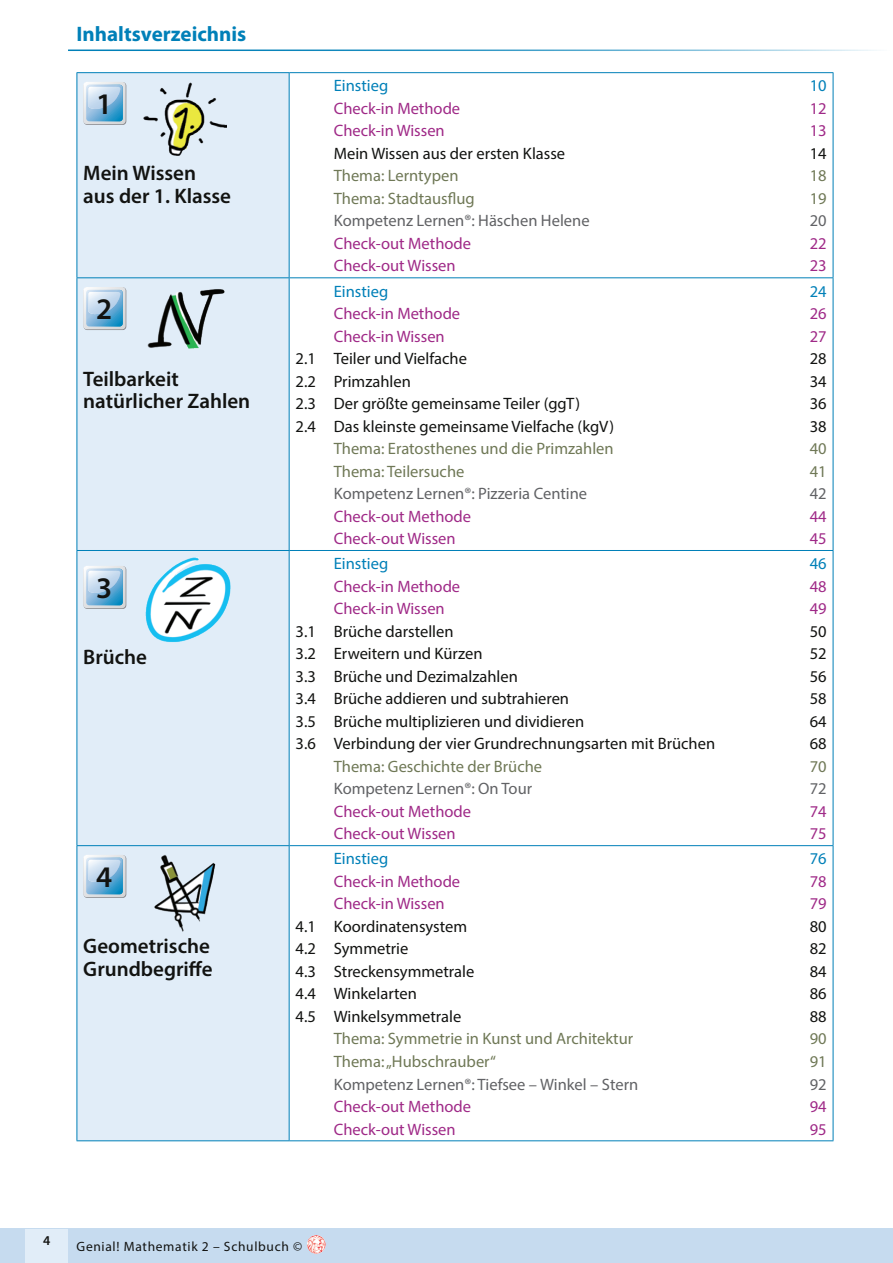
<style>
.page{position:relative;width:893px;height:1263px;background:#fff}
.page>*{position:absolute;margin:0;border:0;box-sizing:border-box;transform-origin:0 0}
.t1{font:600 30px "Myriad Pro";color:#121311}
.t2{font:600 21px/22.5px "Myriad Pro";color:#121311}
.t3{font:700 21px "Myriad Pro";color:#0080b8}
.t4{font:16.5px "Myriad Pro";color:#121311}
.t5{font:16.5px "Myriad Pro";color:#9f2987}
.t6{font:16.5px "Myriad Pro";color:#6f7856}
.t7{font:16.5px "Myriad Pro";color:#616265}
.t8{font:16.5px "Myriad Pro";color:#0080b8}
.t9{font:13.5px "Myriad Pro";letter-spacing:.05em;color:#121311}
.t10{font:600 13.5px "Myriad Pro";color:#121311}
</style>
<div class="page">
<div style="left:0;top:1229px;width:893px;height:34px;background:#c6dbef"></div>
<img style="left:307px;top:1235px;width:19px;height:19px;border-radius:9px">
<div style="left:26px;top:1229px;width:42px;height:34px;background:#e1edf8"></div>
<div style="left:78px;top:73px;width:211px;height:1067px;background:#e1edf8"></div>
<hr style="left:77px;top:72px;width:212px;height:1px;background:#0080b8">
<hr style="left:77px;top:73px;width:1px;height:204px;background:#0080b8">
<hr style="left:289px;top:72px;width:544px;height:1px;background:#0080b8">
<hr style="left:289px;top:73px;width:1px;height:204px;background:#0080b8">
<hr style="left:833px;top:73px;width:1px;height:204px;background:#0080b8">
<hr style="left:77px;top:277px;width:212px;height:1px;background:#0080b8">
<hr style="left:77px;top:278px;width:1px;height:272px;background:#0080b8">
<hr style="left:289px;top:277px;width:544px;height:1px;background:#0080b8">
<hr style="left:289px;top:278px;width:1px;height:272px;background:#0080b8">
<hr style="left:833px;top:278px;width:1px;height:272px;background:#0080b8">
<hr style="left:77px;top:550px;width:212px;height:1px;background:#0080b8">
<hr style="left:77px;top:551px;width:1px;height:294px;background:#0080b8">
<hr style="left:289px;top:550px;width:544px;height:1px;background:#0080b8">
<hr style="left:289px;top:551px;width:1px;height:294px;background:#0080b8">
<hr style="left:833px;top:551px;width:1px;height:294px;background:#0080b8">
<hr style="left:77px;top:845px;width:212px;height:1px;background:#0080b8">
<hr style="left:77px;top:846px;width:1px;height:294px;background:#0080b8">
<hr style="left:289px;top:845px;width:544px;height:1px;background:#0080b8">
<hr style="left:289px;top:846px;width:1px;height:294px;background:#0080b8">
<hr style="left:833px;top:846px;width:1px;height:294px;background:#0080b8">
<hr style="left:77px;top:1140px;width:212px;height:1px;background:#0080b8">
<hr style="left:289px;top:1140px;width:544px;height:1px;background:#0080b8">
<div style="left:84px;top:82px;width:42px;height:43px;background:#9b9da2;border-radius:4px"></div>
<svg style="left:83px;top:82px;width:43px;height:42px;background:#a6cae1"></svg>
<img style="left:144px;top:82px;width:83px;height:74px">
<div style="left:84px;top:287px;width:42px;height:43px;background:#a1a2a6;border-radius:4px"></div>
<svg style="left:83px;top:287px;width:43px;height:42px;background:#a6cae1"></svg>
<img style="left:144px;top:284px;width:83px;height:81px">
<div style="left:84px;top:566px;width:42px;height:43px;background:#9a9da1;border-radius:4px"></div>
<svg style="left:83px;top:566px;width:43px;height:42px;background:#a6cae1"></svg>
<img style="left:144px;top:557px;width:94px;height:86px">
<div style="left:84px;top:855px;width:42px;height:43px;background:#9a9da1;border-radius:4px"></div>
<svg style="left:83px;top:855px;width:43px;height:42px;background:#a6cae1"></svg>
<img style="left:144px;top:852px;width:83px;height:80px">
<hr style="left:68px;top:50px;width:825px;height:1px;background:#0080b8">
<p class="t3" style="left:77px;top:20px;width:171px">Inhaltsverzeichnis</p>
<h1 class="t1" style="left:96px;top:85px;width:18px">1</h1>
<p class="t2" style="left:83px;top:162px;width:149px">Mein Wissen aus der 1. Klasse</p>
<h1 class="t1" style="left:96px;top:290px;width:18px">2</h1>
<p class="t2" style="left:83px;top:367px;width:169px">Teilbarkeit natürlicher Zahlen</p>
<h1 class="t1" style="left:96px;top:569px;width:18px">3</h1>
<p class="t2" style="left:83px;top:645px;width:65px">Brüche</p>
<h1 class="t1" style="left:96px;top:858px;width:18px">4</h1>
<p class="t2" style="left:83px;top:934px;width:131px">Geometrische<br>Grundbegriffe</p>
<p class="t8" style="left:334px;top:76px;width:56px">Einstieg</p>
<p class="t8" style="left:810px;top:76px;width:18px">10</p>
<p class="t5" style="left:334px;top:98px;width:128px">Check-in Methode</p>
<p class="t5" style="left:810px;top:98px;width:18px">12</p>
<p class="t5" style="left:334px;top:121px;width:112px">Check-in Wissen</p>
<p class="t5" style="left:810px;top:121px;width:18px">13</p>
<p class="t4" style="left:334px;top:143px;width:233px">Mein Wissen aus der ersten Klasse</p>
<p class="t4" style="left:810px;top:143px;width:18px">14</p>
<p class="t6" style="left:334px;top:166px;width:126px">Thema: Lerntypen</p>
<p class="t6" style="left:810px;top:166px;width:18px">18</p>
<p class="t6" style="left:334px;top:188px;width:142px">Thema: Stadtausflug</p>
<p class="t6" style="left:810px;top:188px;width:18px">19</p>
<p class="t7" style="left:334px;top:211px;width:257px">Kompetenz Lernen®: Häschen Helene</p>
<p class="t7" style="left:810px;top:211px;width:18px">20</p>
<p class="t5" style="left:334px;top:233px;width:139px">Check-out Methode</p>
<p class="t5" style="left:810px;top:233px;width:18px">22</p>
<p class="t5" style="left:334px;top:256px;width:123px">Check-out Wissen</p>
<p class="t5" style="left:810px;top:256px;width:18px">23</p>
<p class="t8" style="left:334px;top:281px;width:56px">Einstieg</p>
<p class="t8" style="left:810px;top:281px;width:18px">24</p>
<p class="t5" style="left:334px;top:303px;width:128px">Check-in Methode</p>
<p class="t5" style="left:810px;top:303px;width:18px">26</p>
<p class="t5" style="left:334px;top:326px;width:112px">Check-in Wissen</p>
<p class="t5" style="left:810px;top:326px;width:18px">27</p>
<p class="t4" style="left:296px;top:348px;width:173px">2.1 Teiler und Vielfache</p>
<p class="t4" style="left:810px;top:348px;width:18px">28</p>
<p class="t4" style="left:296px;top:371px;width:117px">2.2 Primzahlen</p>
<p class="t4" style="left:810px;top:371px;width:18px">34</p>
<p class="t4" style="left:296px;top:393px;width:286px">2.3 Der größte gemeinsame Teiler (ggT)</p>
<p class="t4" style="left:810px;top:393px;width:18px">36</p>
<p class="t4" style="left:296px;top:416px;width:320px">2.4 Das kleinste gemeinsame Vielfache (kgV)</p>
<p class="t4" style="left:810px;top:416px;width:18px">38</p>
<p class="t6" style="left:334px;top:438px;width:281px">Thema: Eratosthenes und die Primzahlen</p>
<p class="t6" style="left:810px;top:438px;width:18px">40</p>
<p class="t6" style="left:334px;top:461px;width:132px">Thema: Teilersuche</p>
<p class="t6" style="left:810px;top:461px;width:18px">41</p>
<p class="t7" style="left:334px;top:483px;width:255px">Kompetenz Lernen®: Pizzeria Centine</p>
<p class="t7" style="left:810px;top:483px;width:18px">42</p>
<p class="t5" style="left:334px;top:506px;width:139px">Check-out Methode</p>
<p class="t5" style="left:810px;top:506px;width:18px">44</p>
<p class="t5" style="left:334px;top:528px;width:123px">Check-out Wissen</p>
<p class="t5" style="left:810px;top:528px;width:18px">45</p>
<p class="t8" style="left:334px;top:553px;width:56px">Einstieg</p>
<p class="t8" style="left:810px;top:553px;width:18px">46</p>
<p class="t5" style="left:334px;top:576px;width:128px">Check-in Methode</p>
<p class="t5" style="left:810px;top:576px;width:18px">48</p>
<p class="t5" style="left:334px;top:598px;width:112px">Check-in Wissen</p>
<p class="t5" style="left:810px;top:598px;width:18px">49</p>
<p class="t4" style="left:296px;top:621px;width:160px">3.1 Brüche darstellen</p>
<p class="t4" style="left:810px;top:621px;width:18px">50</p>
<p class="t4" style="left:296px;top:643px;width:188px">3.2 Erweitern und Kürzen</p>
<p class="t4" style="left:810px;top:643px;width:18px">52</p>
<p class="t4" style="left:296px;top:666px;width:224px">3.3 Brüche und Dezimalzahlen</p>
<p class="t4" style="left:810px;top:666px;width:18px">56</p>
<p class="t4" style="left:296px;top:689px;width:275px">3.4 Brüche addieren und subtrahieren</p>
<p class="t4" style="left:810px;top:689px;width:18px">58</p>
<p class="t4" style="left:296px;top:711px;width:290px">3.5 Brüche multiplizieren und dividieren</p>
<p class="t4" style="left:810px;top:711px;width:18px">64</p>
<p class="t4" style="left:296px;top:734px;width:421px">3.6 Verbindung der vier Grundrechnungsarten mit Brüchen</p>
<p class="t4" style="left:810px;top:734px;width:18px">68</p>
<p class="t6" style="left:334px;top:756px;width:210px">Thema: Geschichte der Brüche</p>
<p class="t6" style="left:810px;top:756px;width:18px">70</p>
<p class="t7" style="left:334px;top:779px;width:200px">Kompetenz Lernen®: On Tour</p>
<p class="t7" style="left:810px;top:779px;width:18px">72</p>
<p class="t5" style="left:334px;top:801px;width:139px">Check-out Methode</p>
<p class="t5" style="left:810px;top:801px;width:18px">74</p>
<p class="t5" style="left:334px;top:824px;width:123px">Check-out Wissen</p>
<p class="t5" style="left:810px;top:824px;width:18px">75</p>
<p class="t8" style="left:334px;top:849px;width:56px">Einstieg</p>
<p class="t8" style="left:810px;top:849px;width:18px">76</p>
<p class="t5" style="left:334px;top:871px;width:128px">Check-in Methode</p>
<p class="t5" style="left:810px;top:871px;width:18px">78</p>
<p class="t5" style="left:334px;top:894px;width:112px">Check-in Wissen</p>
<p class="t5" style="left:810px;top:894px;width:18px">79</p>
<p class="t4" style="left:296px;top:916px;width:173px">4.1 Koordinatensystem</p>
<p class="t4" style="left:810px;top:916px;width:18px">80</p>
<p class="t4" style="left:296px;top:939px;width:114px">4.2 Symmetrie</p>
<p class="t4" style="left:810px;top:939px;width:18px">82</p>
<p class="t4" style="left:296px;top:961px;width:180px">4.3 Streckensymmetrale</p>
<p class="t4" style="left:810px;top:961px;width:18px">84</p>
<p class="t4" style="left:296px;top:984px;width:123px">4.4 Winkelarten</p>
<p class="t4" style="left:810px;top:984px;width:18px">86</p>
<p class="t4" style="left:296px;top:1006px;width:167px">4.5 Winkelsymmetrale</p>
<p class="t4" style="left:810px;top:1006px;width:18px">88</p>
<p class="t6" style="left:334px;top:1029px;width:301px">Thema: Symmetrie in Kunst und Architektur</p>
<p class="t6" style="left:810px;top:1029px;width:18px">90</p>
<p class="t6" style="left:334px;top:1051px;width:164px">Thema: „Hubschrauber“</p>
<p class="t6" style="left:810px;top:1051px;width:18px">91</p>
<p class="t7" style="left:334px;top:1074px;width:306px">Kompetenz Lernen®: Tiefsee – Winkel – Stern</p>
<p class="t7" style="left:810px;top:1074px;width:18px">92</p>
<p class="t5" style="left:334px;top:1096px;width:139px">Check-out Methode</p>
<p class="t5" style="left:810px;top:1096px;width:18px">94</p>
<p class="t5" style="left:334px;top:1119px;width:123px">Check-out Wissen</p>
<p class="t5" style="left:810px;top:1119px;width:18px">95</p>
<p class="t10" style="left:43px;top:1232px;width:9px">4</p>
<p class="t9" style="left:77px;top:1238px;width:227px">Genial! Mathematik 2 – Schulbuch ©</p>
</div>
